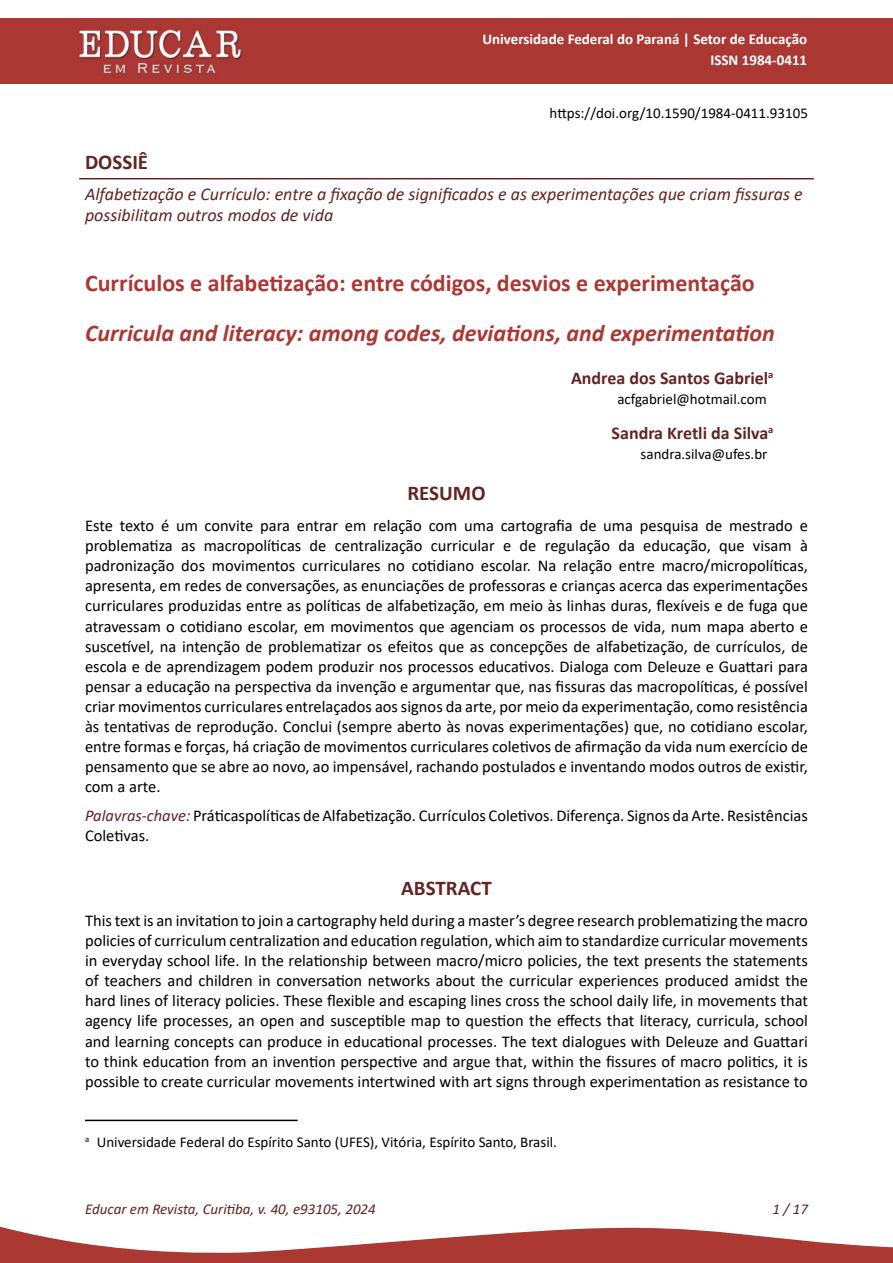
<style>
.page{position:relative;width:893px;height:1263px;background:#fff}
.page>*{position:absolute;margin:0;border:0;box-sizing:border-box;transform-origin:0 0}
._5-TÍTULO_ARTIGO_idiomas_secundários{font:italic 700 24px "Calibri";color:#ab3834}
._4-TÍTULO_ARTIGO_idioma_principal{font:700 24px "Calibri";color:#ab3834}
._11-TÍTULO_ABSTRACT{font:700 21px "Calibri";color:#632423}
._2-GÊNERO__Artigo_Dossiê{font:700 21px "Calibri";color:#632423}
._10-TÍTULO_RESUMO{font:700 21px "Calibri";color:#632423}
._3-TÍTULO_DOSSIÊ{font:italic 18px/21.6px "Calibri";color:#632423}
._6-AUTOR_nome{font:700 18px "Calibri";color:#632423}
._12-TEXTO_RESUMO_ABSTRACT{font:16.5px/20.1px "Calibri";color:#000;text-align:justify}
._13-PALAVRAS-CHAVE_KEYWORDS{font:16.5px/20.1px "Calibri";color:#000}
._8-NOTA_AUTOR_1{font:15px "Calibri";color:#000}
.t1{font:700 15px "Calibri";color:#fff}
.t2{font:italic 15px "Calibri";color:#632423}
._7-AUTOR_e-mail{font:15px "Calibri";color:#000}
._1-DOI_primeira_pág{font:15px "Calibri";color:#000}
.s1{font-style:italic;color:#632423}
</style>
<div class="page">
<div style="left:0;top:18px;width:893px;height:66px;background:#ab3833"></div>
<svg style="left:0;top:1226px;width:893px;height:37px"></svg>
<hr style="left:79px;top:178px;width:735px;height:1px;background:#632423">
<img style="left:78px;top:29px;width:165px;height:45px">
<hr style="left:85px;top:1120px;width:213px;height:1px;background:#000">
<p class="t1" style="left:482px;top:28px;width:326px">Universidade Federal do Paraná | Setor de Educação</p>
<p class="t1" style="left:710px;top:49px;width:98px">ISSN 1984-0411</p>
<p class="_1-DOI_primeira_pág" style="left:550px;top:102px;width:260px">https://doi.org/10.1590/1984-0411.93105</p>
<p class="_2-GÊNERO__Artigo_Dossiê" style="left:85px;top:147px;width:65px">DOSSIÊ</p>
<p class="_3-TÍTULO_DOSSIÊ" style="left:85px;top:182px;width:719px">Alfabetização e Currículo: entre a fixação de significados e as experimentações que criam fissuras e possibilitam outros modos de vida</p>
<p class="_4-TÍTULO_ARTIGO_idioma_principal" style="left:85px;top:266px;width:671px">Currículos e alfabetização: entre códigos, desvios e experimentação</p>
<p class="_5-TÍTULO_ARTIGO_idiomas_secundários" style="left:85px;top:316px;width:691px">Curricula and literacy: among codes, deviations, and experimentation</p>
<p class="_6-AUTOR_nome" style="left:571px;top:366px;width:204px">Andrea dos Santos Gabriel<sup>a</sup></p>
<p class="_7-AUTOR_e-mail" style="left:617px;top:388px;width:151px">acfgabriel@hotmail.com</p>
<p class="_6-AUTOR_nome" style="left:612px;top:421px;width:163px">Sandra Kretli da Silva<sup>a</sup></p>
<p class="_7-AUTOR_e-mail" style="left:641px;top:443px;width:128px">sandra.silva@ufes.br</p>
<p class="_10-TÍTULO_RESUMO" style="left:407px;top:478px;width:80px">RESUMO</p>
<p class="_12-TEXTO_RESUMO_ABSTRACT" style="left:85px;top:515px;width:724px">Este texto é um convite para entrar em relação com uma cartografia de uma pesquisa de mestrado e problematiza as macropolíticas de centralização curricular e de regulação da educação, que visam à padronização dos movimentos curriculares no cotidiano escolar. Na relação entre macro/micropolíticas, apresenta, em redes de conversações, as enunciações de professoras e crianças acerca das experimentações curriculares produzidas entre as políticas de alfabetização, em meio às linhas duras, flexíveis e de fuga que atravessam o cotidiano escolar, em movimentos que agenciam os processos de vida, num mapa aberto e suscetível, na intenção de problematizar os efeitos que as concepções de alfabetização, de currículos, de escola e de aprendizagem podem produzir nos processos educativos. Dialoga com Deleuze e Guattari para pensar a educação na perspectiva da invenção e argumentar que, nas fissuras das macropolíticas, é possível criar movimentos curriculares entrelaçados aos signos da arte, por meio da experimentação, como resistência às tentativas de reprodução. Conclui (sempre aberto às novas experimentações) que, no cotidiano escolar, entre formas e forças, há criação de movimentos curriculares coletivos de afirmação da vida num exercício de pensamento que se abre ao novo, ao impensável, rachando postulados e inventando modos outros de existir, com a arte.</p>
<p class="_13-PALAVRAS-CHAVE_KEYWORDS" style="left:85px;top:805px;width:724px"><span class="s1">Palavras-chave:</span> Práticaspolíticas de Alfabetização. Currículos Coletivos. Diferença. Signos da Arte. Resistências<br>Coletivas.</p>
<p class="_11-TÍTULO_ABSTRACT" style="left:401px;top:873px;width:92px">ABSTRACT</p>
<p class="_12-TEXTO_RESUMO_ABSTRACT" style="left:85px;top:910px;width:724px">This text is an invitation to join a cartography held during a master’s degree research problematizing the macro policies of curriculum centralization and education regulation, which aim to standardize curricular movements in everyday school life. In the relationship between macro/micro policies, the text presents the statements of teachers and children in conversation networks about the curricular experiences produced amidst the hard lines of literacy policies. These flexible and escaping lines cross the school daily life, in movements that agency life processes, an open and susceptible map to question the effects that literacy, curricula, school and learning concepts can produce in educational processes. The text dialogues with Deleuze and Guattari to think education from an invention perspective and argue that, within the fissures of macro politics, it is possible to create curricular movements intertwined with art signs through experimentation as resistance to</p>
<p class="_8-NOTA_AUTOR_1" style="left:85px;top:1131px;width:473px"><sup>a</sup> Universidade Federal do Espírito Santo (UFES), Vitória, Espírito Santo, Brasil.</p>
<p class="t2" style="left:85px;top:1198px;width:292px">Educar em Revista, Curitiba, v. 40, e93105, 2024</p>
<p class="t2" style="left:772px;top:1198px;width:37px">1 / 17</p>
</div>
